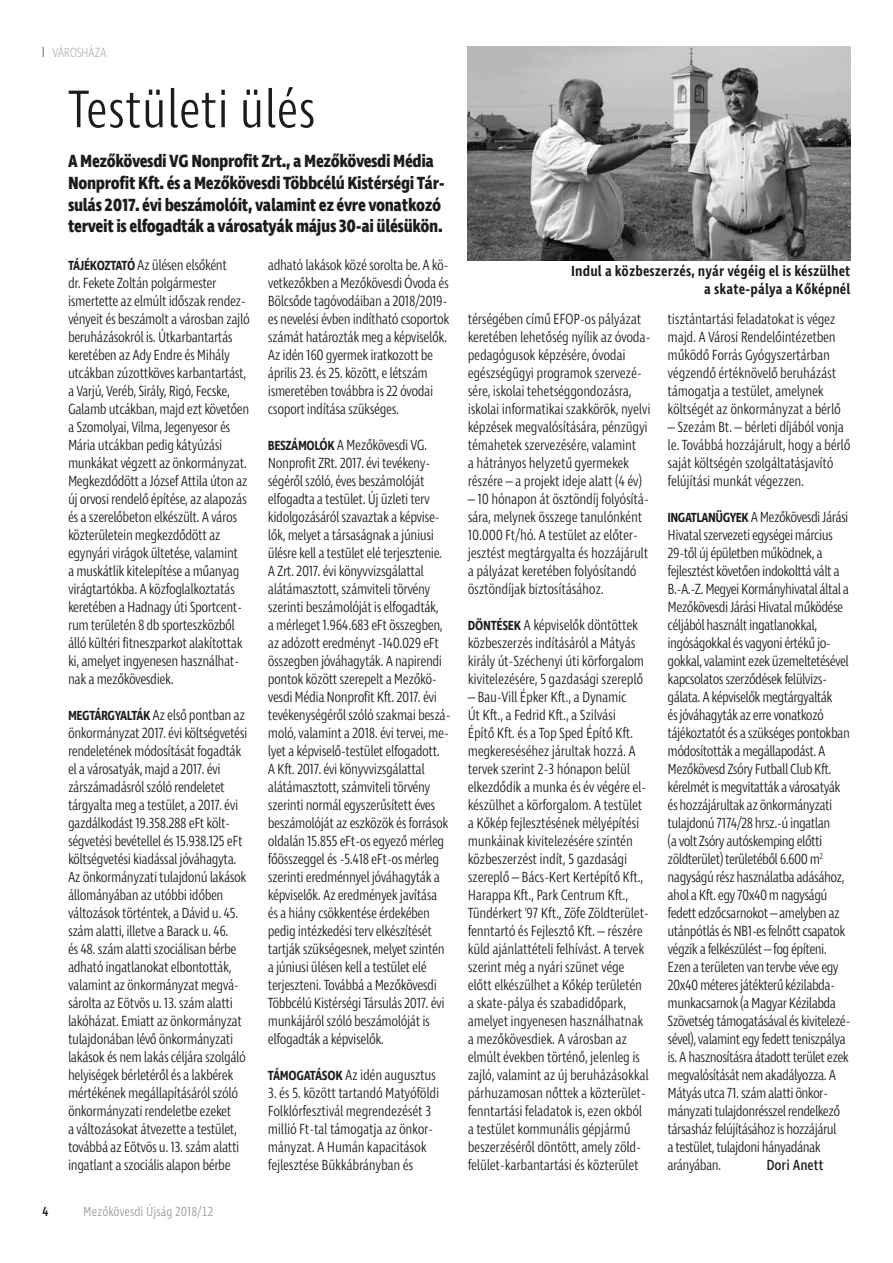
<style>
.page{position:relative;width:893px;height:1263px;background:#fff}
.page>*{position:absolute;margin:0;border:0;box-sizing:border-box;transform-origin:0 0}
.t1{font:300 54px "Ingra Cd";color:#1b1c20}
.t2{font:700 18px/21.6px "Ingra Cd";letter-spacing:-.02em;color:#1b1c20}
.t3{font:300 15px/18px "Ingra Cd";letter-spacing:-.03em;color:#1b1c20}
.t4{font:600 15px/18px "Ingra Cd";letter-spacing:.01em;color:#1b1c20;text-align:right}
.t5{font:15px "Ingra Cd";color:#1b1c20}
.t6{font:300 13.5px "Ingra Cd";color:#98989c}
.t7{font:200 13.5px "Ingra Cd";letter-spacing:-.03em;color:#98989c}
.t8{font:500 13.5px "Ingra Cd";color:#1b1c20}
.s1{font-weight:600;font-size:13.5px}
</style>
<div class="page">
<img style="left:468px;top:47px;width:382px;height:213px">
<p class="t7" style="left:53px;top:44px;width:56px">VÁROSHÁZA</p>
<h1 class="t1" style="left:68px;top:76px;width:249px">Testületi ülés</h1>
<p class="t2" style="left:68px;top:151px;width:378px">A Mezőkövesdi VG Nonprofit Zrt., a Mezőkövesdi Média Nonprofit Kft. és a Mezőkövesdi Többcélú Kistérségi Tár&shy;sulás 2017. évi beszámolóit, valamint ez évre vonatkozó terveit is elfogadták a városatyák május 30-ai ülésükön.</p>
<p class="t3" style="left:68px;top:257px;width:183px"><span class="s1">TÁJÉKOZTATÓ</span> Az ülésen elsőként<br>dr. Fekete Zoltán polgármester ismertette az elmúlt időszak rendez&shy;vényeit és beszámolt a városban zajló beruházásokról is. Útkarbantartás keretében az Ady Endre és Mihály utcákban zúzottköves karbantartást, a Varjú, Veréb, Sirály, Rigó, Fecske, Galamb utcákban, majd ezt követően a Szomolyai, Vilma, Jegenyesor és Mária utcákban pedig kátyúzási munkákat végzett az önkormányzat.<br>Megkezdődött a József Attila úton az új orvosi rendelő építése, az alapozás és a szerelőbeton elkészült. A város közterületein megkezdődött az egynyári virágok ültetése, valamint<br>a muskátlik kitelepítése a műanyag virágtartókba. A közfoglalkoztatás keretében a Hadnagy úti Sportcent&shy;rum területén 8 db sporteszközből álló kültéri fitneszparkot alakítottak ki, amelyet ingyenesen használhat&shy;nak a mezőkövesdiek.</p>
<p class="t3" style="left:68px;top:707px;width:181px"><span class="s1">MEGTÁRGYALTÁK</span> Az első pontban az önkormányzat 2017. évi költségvetési rendeletének módosítását fogadták el a városatyák, majd a 2017. évi zárszámadásról szóló rendeletet tárgyalta meg a testület, a 2017. évi gazdálkodást 19.358.288 eFt költ&shy;ségvetési bevétellel és 15.938.125 eFt költségvetési kiadással jóváhagyta.<br>Az önkormányzati tulajdonú lakások állományában az utóbbi időben változások történtek, a Dávid u. 45. szám alatti, illetve a Barack u. 46.<br>és 48. szám alatti szociálisan bérbe adható ingatlanokat elbontották, valamint az önkormányzat megvá&shy;sárolta az Eötvös u. 13. szám alatti lakóházat. Emiatt az önkormányzat tulajdonában lévő önkormányzati lakások és nem lakás céljára szolgáló helyiségek bérletéről és a lakbérek mértékének megállapításáról szóló önkormányzati rendeletbe ezeket<br>a változásokat átvezette a testület, továbbá az Eötvös u. 13. szám alatti ingatlant a szociális alapon bérbe</p>
<p class="t8" style="left:43px;top:1203px;width:7px">4</p>
<p class="t6" style="left:83px;top:1203px;width:131px">Mezőkövesdi Újság 2018/12</p>
<p class="t3" style="left:268px;top:257px;width:183px">adható lakások közé sorolta be. A kö&shy;vetkezőkben a Mezőkövesdi Óvoda és Bölcsőde tagóvodáiban a 2018/2019- es nevelési évben indítható csoportok számát határozták meg a képviselők.<br>Az idén 160 gyermek iratkozott be április 23. és 25. között, e létszám ismeretében továbbra is 22 óvodai csoport indítása szükséges.</p>
<p class="t3" style="left:268px;top:437px;width:184px"><span class="s1">BESZÁMOLÓK</span> A Mezőkövesdi VG.<br>Nonprofit ZRt. 2017. évi tevékeny&shy;ségéről szóló, éves beszámolóját elfogadta a testület. Új üzleti terv kidolgozásáról szavaztak a képvise&shy;lők, melyet a társaságnak a júniusi ülésre kell a testület elé terjesztenie.<br>A Zrt. 2017. évi könyvvizsgálattal alátámasztott, számviteli törvény szerinti beszámolóját is elfogadták,<br>a mérleget 1.964.683 eFt összegben, az adózott eredményt -140.029 eFt összegben jóváhagyták. A napirendi pontok között szerepelt a Mezőkö&shy;vesdi Média Nonprofit Kft. 2017. évi tevékenységéről szóló szakmai beszá&shy;moló, valamint a 2018. évi tervei, me&shy;lyet a képviselő-testület elfogadott.<br>A Kft. 2017. évi könyvvizsgálattal alátámasztott, számviteli törvény szerinti normál egyszerűsített éves beszámolóját az eszközök és források oldalán 15.855 eFt-os egyező mérleg főösszeggel és -5.418 eFt-os mérleg szerinti eredménnyel jóváhagyták a képviselők. Az eredmények javítása és a hiány csökkentése érdekében pedig intézkedési terv elkészítését tartják szükségesnek, melyet szintén a júniusi ülésen kell a testület elé terjeszteni. Továbbá a Mezőkövesdi Többcélú Kistérségi Társulás 2017. évi munkájáról szóló beszámolóját is elfogadták a képviselők.</p>
<p class="t3" style="left:268px;top:1067px;width:170px"><span class="s1">TÁMOGATÁSOK</span> Az idén augusztus</p>
<p class="t3" style="left:268px;top:1085px;width:173px">3. és 5. között tartandó Matyóföldi Folklórfesztivál megrendezését 3 millió Ft-tal támogatja az önkor&shy;mányzat. A Humán kapacitások fejlesztése Bükkábrányban és</p>
<p class="t4" style="left:571px;top:263px;width:281px">Indul a közbeszerzés, nyár végéig el is készülhet a skate-pálya a Kőképnél</p>
<p class="t3" style="left:468px;top:311px;width:184px">térségében című EFOP-os pályázat keretében lehetőség nyílik az óvoda&shy;pedagógusok képzésére, óvodai egészségügyi programok szervezé&shy;sére, iskolai tehetséggondozásra, iskolai informatikai szakkörök, nyelvi képzések megvalósítására, pénzügyi témahetek szervezésére, valamint<br>a hátrányos helyzetű gyermekek részére – a projekt ideje alatt (4 év)</p>
<p class="t3" style="left:468px;top:491px;width:183px">– 10 hónapon át ösztöndíj folyósítá&shy;sára, melynek összege tanulónként 10.000 Ft/hó. A testület az előter&shy;jesztést megtárgyalta és hozzájárult a pályázat keretében folyósítandó ösztöndíjak biztosításához.</p>
<p class="t3" style="left:468px;top:617px;width:178px"><span class="s1">DÖNTÉSEK</span> A képviselők döntöttek közbeszerzés indításáról a Mátyás király út-Széchenyi úti körforgalom kivitelezésére, 5 gazdasági szereplő</p>
<p class="t3" style="left:468px;top:689px;width:183px">– Bau-Vill Épker Kft., a Dynamic<br>Út Kft., a Fedrid Kft., a Szilvási<br>Építő Kft. és a Top Sped Építő Kft. megkereséséhez járultak hozzá. A tervek szerint 2-3 hónapon belül elkezdődik a munka és év végére el&shy;készülhet a körforgalom. A testület a Kőkép fejlesztésének mélyépítési munkáinak kivitelezésére szintén közbeszerzést indít, 5 gazdasági szereplő – Bács-Kert Kertépítő Kft., Harappa Kft., Park Centrum Kft., Tündérkert '97 Kft., Zöfe Zöldterület&shy;fenntartó és Fejlesztő Kft. – részére küld ajánlattételi felhívást. A tervek szerint még a nyári szünet vége előtt elkészülhet a Kőkép területén a skate-pálya és szabadidőpark, amelyet ingyenesen használhatnak a mezőkövesdiek. A városban az elmúlt években történő, jelenleg is zajló, valamint az új beruházásokkal párhuzamosan nőttek a közterület&shy;fenntartási feladatok is, ezen okból a testület kommunális gépjármű beszerzéséről döntött, amely zöld&shy;felület-karbantartási és közterület</p>
<p class="t3" style="left:668px;top:311px;width:175px">tisztántartási feladatokat is végez majd. A Városi Rendelőintézetben működő Forrás Gyógyszertárban végzendő értéknövelő beruházást támogatja a testület, amelynek költségét az önkormányzat a bérlő</p>
<p class="t3" style="left:668px;top:419px;width:184px">– Szezám Bt. – bérleti díjából vonja le. Továbbá hozzájárult, hogy a bérlő saját költségén szolgáltatásjavító felújítási munkát végezzen.</p>
<p class="t3" style="left:668px;top:509px;width:184px"><span class="s1">INGATLANÜGYEK</span> A Mezőkövesdi Járási Hivatal szervezeti egységei március 29-től új épületben működnek, a fejlesztést követően indokolttá vált a B.-A.-Z. Megyei Kormányhivatal által a Mezőkövesdi Járási Hivatal működése céljából használt ingatlanokkal, ingóságokkal és vagyoni értékű jo&shy;gokkal, valamint ezek üzemeltetésével kapcsolatos szerződések felülvizs&shy;gálata. A képviselők megtárgyalták<br>és jóváhagyták az erre vonatkozó tájékoztatót és a szükséges pontokban módosították a megállapodást. A Mezőkövesd Zsóry Futball Club Kft. kérelmét is megvitatták a városatyák és hozzájárultak az önkormányzati tulajdonú 7174/28 hrsz.-ú ingatlan<br>(a volt Zsóry autóskemping előtti zöldterület) területéből 6.600 m<sup>2 </sup>nagyságú rész használatba adásához, ahol a Kft. egy 70x40 m nagyságú fedett edzőcsarnokot – amelyben az utánpótlás és NB1-es felnőtt csapatok végzik a felkészülést – fog építeni.<br>Ezen a területen van tervbe véve egy 20x40 méteres játékterű kézilabda&shy;munkacsarnok (a Magyar Kézilabda Szövetség támogatásával és kivitelezé&shy;sével), valamint egy fedett teniszpálya is. A hasznosításra átadott terület ezek megvalósítását nem akadályozza. A Mátyás utca 71. szám alatti önkor&shy;mányzati tulajdonrésszel rendelkező társasház felújításához is hozzájárul<br>a testület, tulajdoni hányadának arányában.</p>
<p class="t5" style="left:766px;top:1156px;width:59px">Dori Anett</p>
</div>
